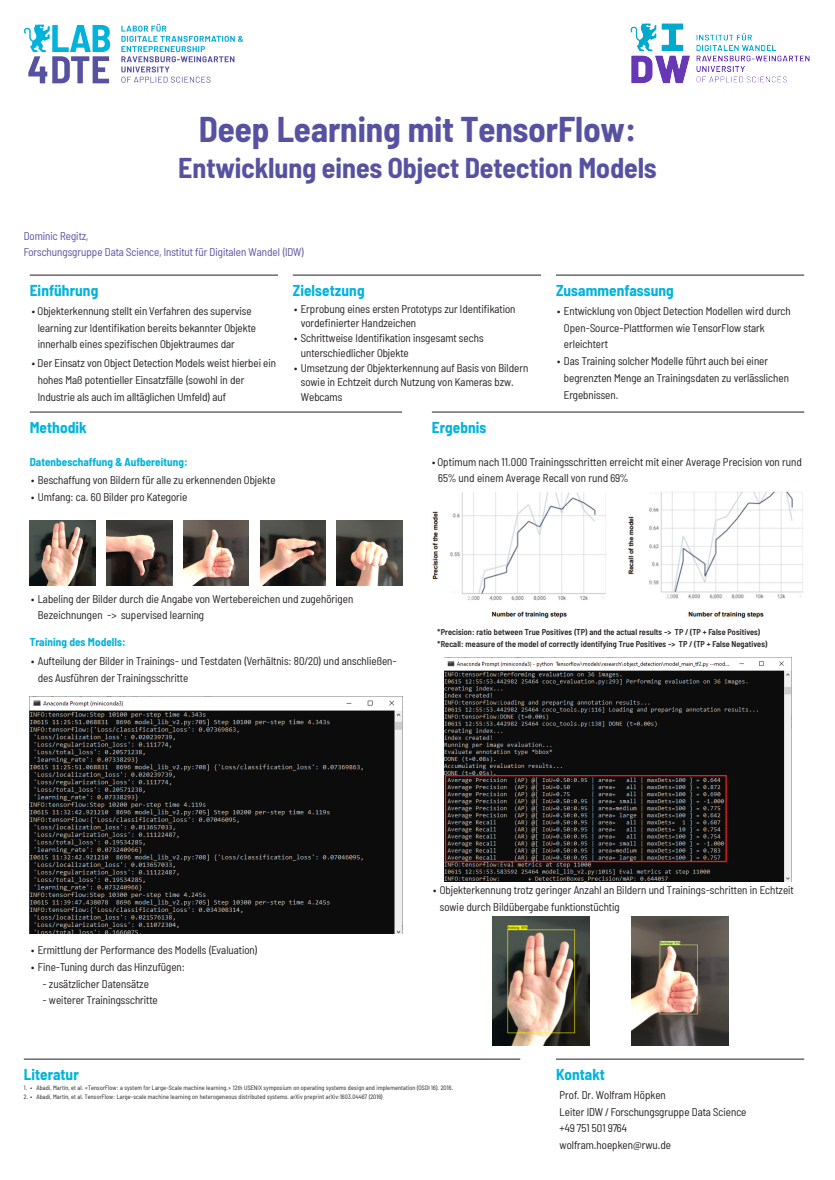
<style>
.page{position:relative;width:835px;height:1180px;background:#fff}
.page>*{position:absolute;margin:0;border:0;box-sizing:border-box;transform-origin:0 0}
.Haupttitel{font:700 semi-condensed 35px "Barlow";color:#5751a2}
.Haupttitel-2{font:700 semi-condensed 28px "Barlow";color:#5751a2}
.Untertitel{font:700 semi-condensed 15.4px "Barlow";letter-spacing:.005em;color:#00b3dc}
.Lauftext_Aufzählung{font:semi-condensed 11.2px/16.8px "Barlow";color:#231f20}
.Autoren{font:semi-condensed 11.2px "Barlow";color:#5751a2}
.Zwischentitel{font:700 semi-condensed 11.2px "Barlow";letter-spacing:.005em;color:#00b3dc}
.Untertitel-2{font:700 semi-condensed 11.2px "Barlow";letter-spacing:.005em;color:#00b3dc}
.Legenden{font:600 semi-condensed 8.4px "Barlow";letter-spacing:.01em;color:#231f20}
.t1{font:semi-condensed 6.3px "Barlow";letter-spacing:.02em;color:#231f20}
</style>
<div class="page">
<hr style="left:293px;top:275px;width:248px;height:1px;background:#231f20">
<hr style="left:30px;top:275px;width:248px;height:1px;background:#231f20">
<hr style="left:30px;top:412px;width:372px;height:1px;background:#231f20">
<hr style="left:432px;top:412px;width:372px;height:1px;background:#231f20">
<hr style="left:24px;top:1058px;width:496px;height:1px;background:#231f20">
<img style="left:630px;top:24px;width:180px;height:60px">
<svg style="left:24px;top:25px;width:86px;height:58px"></svg>
<svg style="left:121px;top:24px;width:122px;height:59px"></svg>
<hr style="left:556px;top:1058px;width:248px;height:1px;background:#231f20">
<hr style="left:556px;top:275px;width:248px;height:1px;background:#231f20">
<img style="left:30px;top:520px;width:65px;height:65px">
<img style="left:106px;top:520px;width:66px;height:65px">
<img style="left:183px;top:520px;width:66px;height:65px">
<img style="left:260px;top:520px;width:66px;height:66px">
<img style="left:336px;top:520px;width:66px;height:65px">
<img style="left:30px;top:696px;width:372px;height:237px">
<img style="left:432px;top:491px;width:371px;height:128px">
<img style="left:444px;top:661px;width:347px;height:220px">
<img style="left:492px;top:916px;width:97px;height:129px">
<img style="left:631px;top:916px;width:97px;height:129px">
<p class="Haupttitel" style="left:199px;top:104px;width:439px">Deep Learning mit TensorFlow:</p>
<p class="Haupttitel-2" style="left:178px;top:148px;width:480px">Entwicklung eines Object Detection Models</p>
<p class="Autoren" style="left:24px;top:227px;width:66px">Dominic Regitz,</p>
<p class="Autoren" style="left:24px;top:244px;width:282px">Forschungsgruppe Data Science, Institut für Digitalen Wandel (IDW)</p>
<p class="Untertitel" style="left:30px;top:279px;width:70px">Einführung</p>
<p class="Lauftext_Aufzählung" style="left:38px;top:301px;width:220px;text-indent:-6px">• Objekterkennung stellt ein Verfahren des supervise learning zur Identifikation bereits bekannter Objekte innerhalb eines spezifischen Objektraumes dar</p>
<p class="Lauftext_Aufzählung" style="left:38px;top:354px;width:240px;text-indent:-6px">• Der Einsatz von Object Detection Models weist hierbei ein hohes Maß potentieller Einsatzfälle (sowohl in der<br>Industrie als auch im alltäglichen Umfeld) auf</p>
<p class="Untertitel" style="left:30px;top:416px;width:58px">Methodik</p>
<p class="Zwischentitel" style="left:30px;top:454px;width:159px">Datenbeschaffung &amp; Aufbereitung:</p>
<p class="Lauftext_Aufzählung" style="left:31px;top:471px;width:246px">• Beschaffung von Bildern für alle zu erkennenden Objekte</p>
<p class="Lauftext_Aufzählung" style="left:31px;top:488px;width:158px">• Umfang: ca. 60 Bilder pro Kategorie</p>
<p class="Untertitel" style="left:293px;top:279px;width:73px">Zielsetzung</p>
<p class="Lauftext_Aufzählung" style="left:301px;top:300px;width:216px;line-height:14.7px;text-indent:-7px">• Erprobung eines ersten Prototyps zur Identifikation vordefinierter Handzeichen</p>
<p class="Lauftext_Aufzählung" style="left:301px;top:330px;width:184px;line-height:14.7px;text-indent:-7px">• Schrittweise Identifikation insgesamt sechs unterschiedlicher Objekte</p>
<p class="Lauftext_Aufzählung" style="left:301px;top:359px;width:229px;line-height:14.7px;text-indent:-7px">• Umsetzung der Objekterkennung auf Basis von Bildern sowie in Echtzeit durch Nutzung von Kameras bzw.<br>Webcams</p>
<p class="Untertitel" style="left:556px;top:279px;width:119px">Zusammenfassung</p>
<p class="Lauftext_Aufzählung" style="left:564px;top:301px;width:228px;text-indent:-7px">• Entwicklung von Object Detection Modellen wird durch<br>Open-Source-Plattformen wie TensorFlow stark erleichtert</p>
<p class="Lauftext_Aufzählung" style="left:564px;top:352px;width:226px;text-indent:-7px">• Das Training solcher Modelle führt auch bei einer begrenzten Menge an Trainingsdaten zu verlässlichen<br>Ergebnissen.</p>
<p class="Untertitel" style="left:432px;top:416px;width:56px">Ergebnis</p>
<p class="Lauftext_Aufzählung" style="left:438px;top:454px;width:365px;line-height:15.4px;text-indent:-6px">• Optimum nach 11.000 Trainingsschritten erreicht mit einer Average Precision von rund<br>65% und einem Average Recall von rund 69%</p>
<p class="Lauftext_Aufzählung" style="left:38px;top:589px;width:317px;text-indent:-7px">• Labeling der Bilder durch die Angabe von Wertebereichen und zugehörigen<br>Bezeichnungen -&gt; supervised learning</p>
<p class="Untertitel-2" style="left:30px;top:634px;width:97px">Training des Modells:</p>
<p class="Lauftext_Aufzählung" style="left:38px;top:652px;width:360px;text-indent:-7px">• Aufteilung der Bilder in Trainings- und Testdaten (Verhältnis: 80/20) und anschließen&shy;des Ausführen der Trainingsschritte</p>
<p class="Legenden" style="left:437px;top:625px;width:324px">*Precision: ratio between True Positives (TP) and the actual results -&gt; TP / (TP + False Positives)</p>
<p class="Legenden" style="left:437px;top:638px;width:332px">*Recall: measure of the model of correctly identifying True Positives -&gt; TP / (TP + False Negatives)</p>
<p class="Lauftext_Aufzählung" style="left:31px;top:940px;width:228px">• Ermittlung der Performance des Modells (Evaluation)</p>
<p class="Lauftext_Aufzählung" style="left:31px;top:957px;width:156px">• Fine-Tuning durch das Hinzufügen:</p>
<p class="Lauftext_Aufzählung" style="left:42px;top:974px;width:108px">- zusätzlicher Datensätze</p>
<p class="Lauftext_Aufzählung" style="left:42px;top:991px;width:117px">- weiterer Trainingsschritte</p>
<p class="Lauftext_Aufzählung" style="left:440px;top:881px;width:355px;text-indent:-7px">• Objekterkennung trotz geringer Anzahl an Bildern und Trainings-schritten in Echtzeit sowie durch Bildübergabe funktionstüchtig</p>
<p class="Untertitel" style="left:24px;top:1063px;width:56px">Literatur</p>
<p class="t1" style="left:24px;top:1083px;width:430px">1. • Abadi, Martín, et al. «TensorFlow: a system for Large-Scale machine learning.» 12th USENIX symposium on operating systems design and implementation (OSDI 16). 2016.</p>
<p class="t1" style="left:24px;top:1092px;width:360px">2. • Abadi, Martín, et al. TensorFlow: Large-scale machine learning on heterogeneous distributed systems. arXiv preprint arXiv:1603.04467 (2016)</p>
<p class="Untertitel" style="left:556px;top:1063px;width:50px">Kontakt</p>
<p class="Lauftext_Aufzählung" style="left:559px;top:1085px;width:108px">Prof. Dr. Wolfram Höpken</p>
<p class="Lauftext_Aufzählung" style="left:559px;top:1102px;width:188px">Leiter IDW / Forschungsgruppe Data Science</p>
<p class="Lauftext_Aufzählung" style="left:559px;top:1119px;width:69px">+49 751 501 9764</p>
<p class="Lauftext_Aufzählung" style="left:559px;top:1136px;width:113px">wolfram.hoepken@rwu.de</p>
</div>
